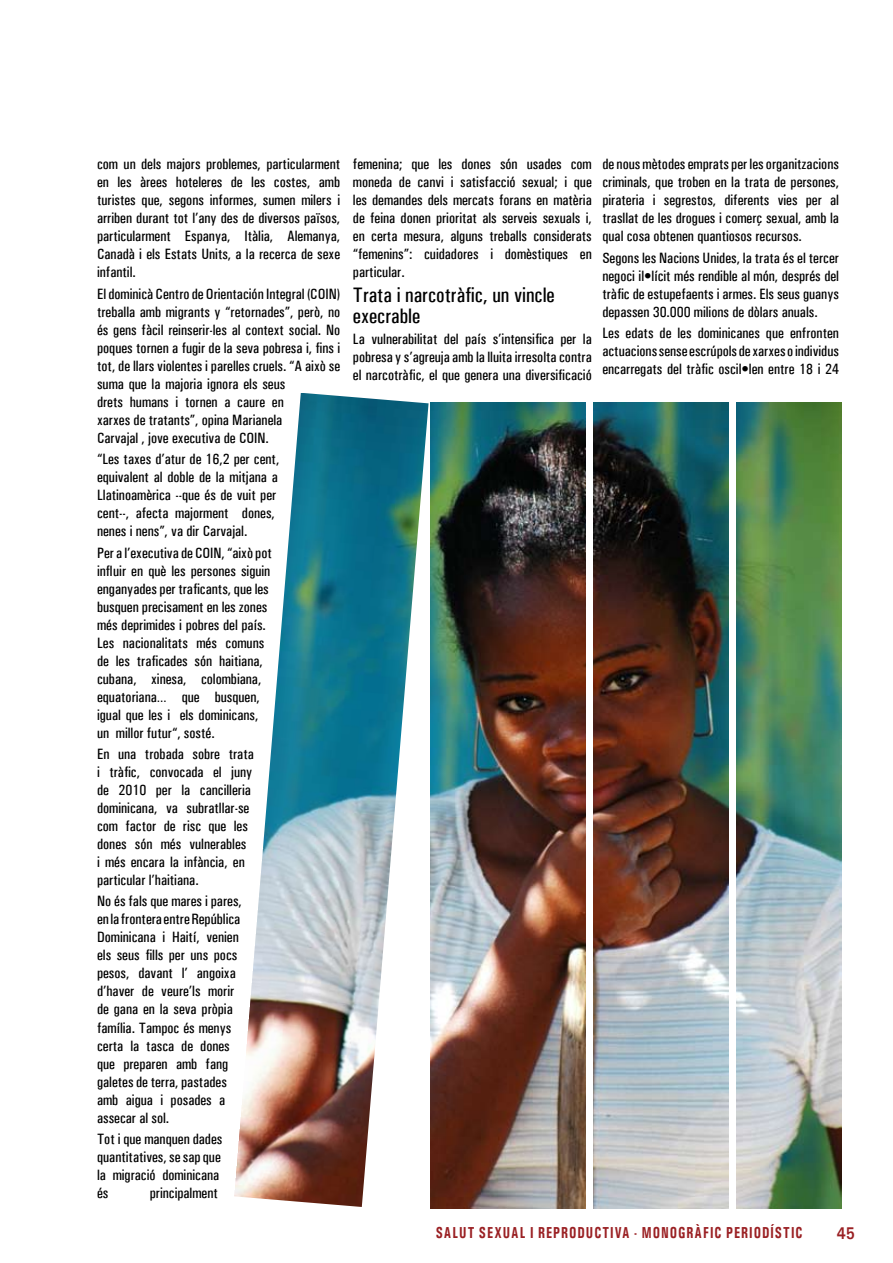
<style>
.page{position:relative;width:893px;height:1263px;background:#fff}
.page>*{position:absolute;margin:0;border:0;box-sizing:border-box;transform-origin:0 0}
.t1{font:500 condensed 21px/21px "Univers";color:#000}
.t2{font:700 16.95px "Univers";color:#9a2023;scale:.85 1}
.t3{font:700 condensed 15.9px "Univers";letter-spacing:.075em;color:#9a2023;scale:.85 1}
.t4{font:500 condensed 15px/18px "Univers";color:#000;text-align:justify}
</style>
<div class="page">
<img style="left:431px;top:402px;width:154px;height:807px">
<img style="left:594px;top:402px;width:134px;height:807px">
<img style="left:736px;top:402px;width:105px;height:807px">
<img style="left:234px;top:393px;width:195px;height:814px">
<p class="t4" style="left:97px;top:155px;width:245px">com un dels majors problemes, particularment en les àrees hoteleres de les costes, amb turistes que, segons informes, sumen milers i arriben durant tot l’any des de diversos països, particularment Espanya, Itàlia, Alemanya, Canadà i els Estats Units, a la recerca de sexe infantil.</p>
<p class="t4" style="left:97px;top:285px;width:245px;text-align:left">El dominicà Centro de Orientación Integral (COIN) treballa amb migrants y “retornades”, però, no és gens fàcil reinserir-les al context social. No poques tornen a fugir de la seva pobresa i, fins i tot, de llars violentes i parelles cruels. “A això se suma que la majoria ignora els seus<br>drets humans i tornen a caure en<br>xarxes de tratants”, opina Marianela<br>Carvajal , jove executiva de COIN.</p>
<p class="t4" style="left:97px;top:450px;width:184px;text-align:left">“Les taxes d’atur de 16,2 per cent, equivalent al doble de la mitjana a Llatinoamèrica --que és de vuit per cent--, afecta majorment dones, nenes i nens”, va dir Carvajal.</p>
<p class="t4" style="left:97px;top:543px;width:176px;text-align:left">Per a l’executiva de COIN, “això pot influir en què les persones siguin enganyades per traficants, que les busquen precisament en les zones més deprimides i pobres del país.<br>Les nacionalitats més comuns de les traficades són haitiana, cubana, xinesa, colombiana, equatoriana… que busquen, igual que les i els dominicans, un millor futur“, sosté.</p>
<p class="t4" style="left:97px;top:745px;width:158px;text-align:left">En una trobada sobre trata i tràfic, convocada el juny de 2010 per la cancilleria dominicana, va subratllar-se com factor de risc que les dones són més vulnerables<br>i més encara la infància, en particular l’haitiana.</p>
<p class="t4" style="left:97px;top:892px;width:146px;text-align:left">No és fals que mares i pares, en la frontera entre República<br>Dominicana i Haití, venien els seus fills per uns pocs pesos, davant l’ angoixa d’haver de veure’ls morir de gana en la seva pròpia família. Tampoc és menys certa la tasca de dones que preparen amb fang galetes de terra, pastades amb aigua i posades a assecar al sol.</p>
<p class="t4" style="left:97px;top:1130px;width:127px;text-align:left">Tot i que manquen dades quantitatives, se sap que la migració dominicana és</p>
<p class="t4" style="left:150px;top:1184px;width:70px">principalment</p>
<p class="t4" style="left:353px;top:155px;width:240px">femenina; que les dones són usades com moneda de canvi i satisfacció sexual; i que les demandes dels mercats forans en matèria de feina donen prioritat als serveis sexuals i, en certa mesura, alguns treballs considerats “femenins”: cuidadores i domèstiques en particular.</p>
<h1 class="t1" style="left:353px;top:284px;width:203px">Trata i narcotràfic, un vincle execrable</h1>
<p class="t4" style="left:353px;top:330px;width:240px">La vulnerabilitat del país s’intensifica per la pobresa y s’agreuja amb la lluita irresolta contra el narcotràfic, el que genera una diversificació</p>
<p class="t4" style="left:602px;top:155px;width:238px">de nous mètodes emprats per les organitzacions criminals, que troben en la trata de persones, pirateria i segrestos, diferents vies per al trasllat de les drogues i comerç sexual, amb la qual cosa obtenen quantiosos recursos.</p>
<p class="t4" style="left:602px;top:249px;width:238px">Segons les Nacions Unides, la trata és el tercer negoci il•lícit més rendible al món, després del tràfic de estupefaents i armes. Els seus guanys depassen 30.000 milions de dòlars anuals.</p>
<p class="t4" style="left:602px;top:324px;width:238px">Les edats de les dominicanes que enfronten actuacions sense escrúpols de xarxes o individus encarregats del tràfic oscil•len entre 18 i 24</p>
<p class="t3" style="left:436px;top:1223px;width:433px">SALUT SEXUAL I REPRODUCTIVA - MONOGRÀFIC PERIODÍSTIC</p>
<p class="t2" style="left:837px;top:1222px;width:23px">45</p>
</div>
